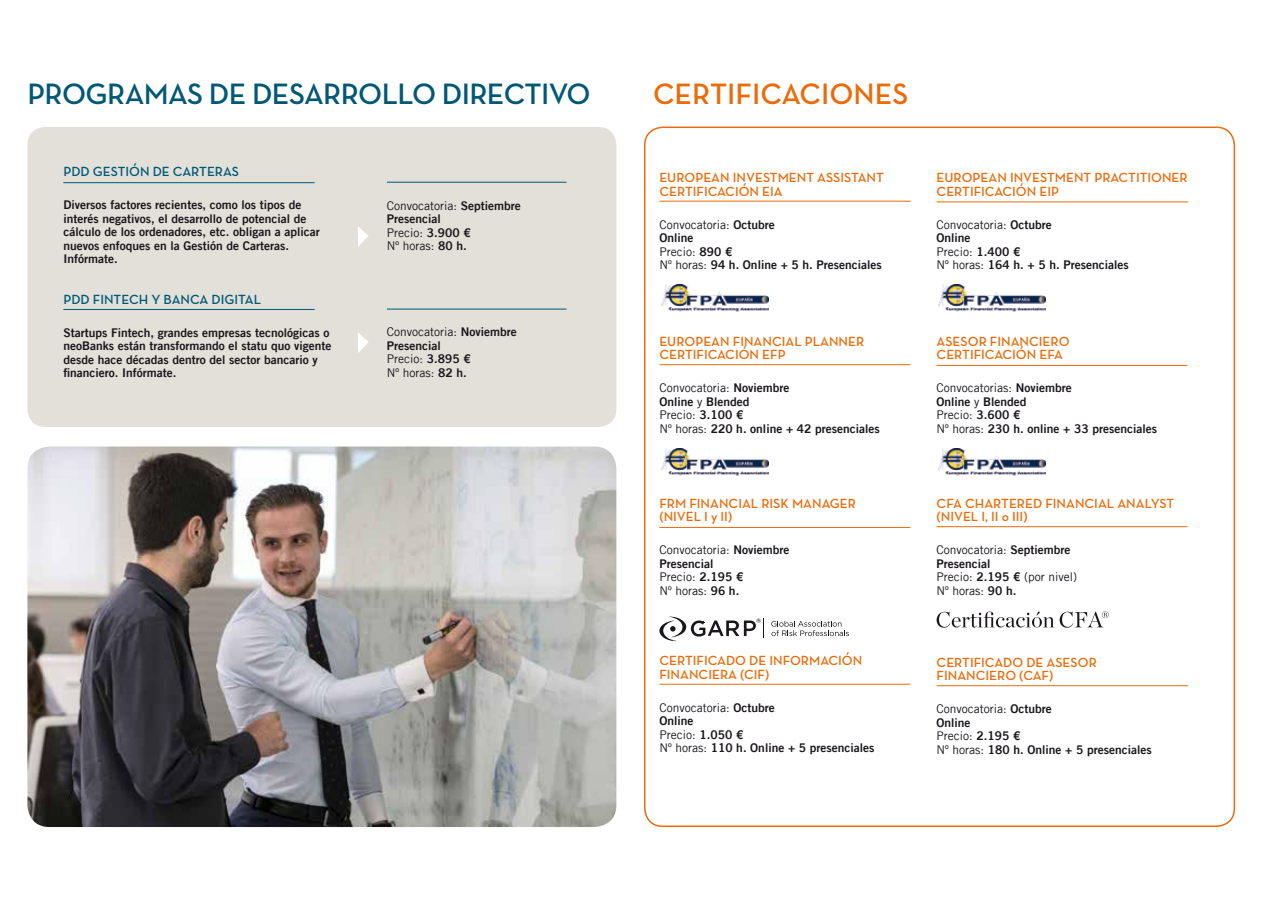
<style>
.page{position:relative;width:1263px;height:910px;background:#fff}
.page>*{position:absolute;margin:0;border:0;box-sizing:border-box;transform-origin:0 0}
.t1{font:600 30px "Neutra Text";letter-spacing:-.02em;color:#005875}
.t2{font:600 30px "Neutra Text";color:#eb6b09}
.t3{font:600 13.5px/13.5px "Neutra Text";color:#eb6b09}
.t4{font:600 13.5px "Neutra Text";color:#005875}
.t5{font:12px/13.5px "Trade Gothic LT Bold Two";color:#1a171c}
.t6{font:12px/13.5px "Trade Gothic LT";color:#1a171c}
.s1{font-family:"Trade Gothic LT Bold Two"}
.s2{font-family:"Trade Gothic LT"}
</style>
<div class="page">
<hr style="left:659px;top:201px;width:252px;height:1px;background:#eb6b09">
<img style="left:661px;top:285px;width:107px;height:27px">
<hr style="left:659px;top:364px;width:251px;height:1px;background:#eb6b09">
<img style="left:661px;top:448px;width:107px;height:28px">
<hr style="left:659px;top:527px;width:251px;height:1px;background:#eb6b09">
<svg style="left:771px;top:621px;width:78px;height:15px"></svg>
<svg style="left:659px;top:617px;width:105px;height:24px"></svg>
<hr style="left:659px;top:684px;width:251px;height:1px;background:#eb6b09">
<hr style="left:936px;top:202px;width:252px;height:1px;background:#eb6b09">
<img style="left:939px;top:285px;width:106px;height:27px">
<hr style="left:936px;top:365px;width:251px;height:1px;background:#eb6b09">
<img style="left:939px;top:448px;width:106px;height:28px">
<hr style="left:936px;top:526px;width:251px;height:1px;background:#eb6b09">
<svg style="left:936px;top:611px;width:118px;height:17px"></svg>
<svg style="left:1060px;top:611px;width:48px;height:17px"></svg>
<hr style="left:936px;top:685px;width:252px;height:1px;background:#eb6b09">
<div style="left:27px;top:127px;width:589px;height:300px;background:#e3e0d9;border-radius:18px"></div>
<hr style="left:63px;top:182px;width:252px;height:1px;background:#005875">
<hr style="left:63px;top:309px;width:252px;height:1px;background:#005875">
<hr style="left:387px;top:182px;width:179px;height:1px;background:#005875">
<hr style="left:387px;top:309px;width:179px;height:1px;background:#005875">
<img style="left:27px;top:446px;width:589px;height:381px">
<svg style="left:358px;top:226px;width:11px;height:21px"></svg>
<svg style="left:358px;top:333px;width:11px;height:20px"></svg>
<h1 class="t1" style="left:27px;top:75px;width:565px">PROGRAMAS DE DESARROLLO DIRECTIVO</h1>
<p class="t4" style="left:63px;top:163px;width:177px">PDD GESTIÓN DE CARTERAS</p>
<p class="t5" style="left:63px;top:198px;width:258px">Diversos factores recientes, como los tipos de interés negativos, el desarrollo de potencial de cálculo de los ordenadores, etc. obligan a aplicar nuevos enfoques en la Gestión de Carteras.<br>Infórmate.</p>
<p class="t4" style="left:63px;top:291px;width:199px">PDD FINTECH Y BANCA DIGITAL</p>
<p class="t5" style="left:63px;top:326px;width:269px">Startups Fintech, grandes empresas tecnológicas o neoBanks están transformando el statu quo vigente desde hace décadas dentro del sector bancario y financiero. Infórmate.</p>
<p class="t6" style="left:387px;top:198px;width:135px">Convocatoria: <span class="s1">Septiembre</span></p>
<p class="t5" style="left:387px;top:212px;width:55px">Presencial</p>
<p class="t6" style="left:387px;top:225px;width:85px">Precio: <span class="s1">3.900 €<br></span>Nº horas: <span class="s1">80 h.</span></p>
<p class="t6" style="left:387px;top:325px;width:131px">Convocatoria: <span class="s1">Noviembre</span></p>
<p class="t5" style="left:387px;top:339px;width:55px">Presencial</p>
<p class="t6" style="left:387px;top:352px;width:85px">Precio: <span class="s1">3.895 €<br></span>Nº horas: <span class="s1">82 h.</span></p>
<h1 class="t2" style="left:653px;top:76px;width:257px">CERTIFICACIONES</h1>
<p class="t3" style="left:659px;top:170px;width:226px">EUROPEAN INVESTMENT ASSISTANT<br>CERTIFICACIÓN EIA</p>
<p class="t6" style="left:659px;top:217px;width:117px">Convocatoria: <span class="s1">Octubre</span></p>
<p class="t5" style="left:659px;top:231px;width:36px">Online</p>
<p class="t6" style="left:659px;top:244px;width:74px">Precio: <span class="s1">890 €</span></p>
<p class="t5" style="left:659px;top:258px;width:224px"><span class="s2">Nº horas:</span> 94 h. Online + 5 h. Presenciales</p>
<p class="t3" style="left:659px;top:334px;width:206px">EUROPEAN FINANCIAL PLANNER<br>CERTIFICACIÓN EFP</p>
<p class="t6" style="left:659px;top:381px;width:131px">Convocatoria: <span class="s1">Noviembre</span></p>
<p class="t5" style="left:659px;top:394px;width:92px">Online <span class="s2">y</span> Blended</p>
<p class="t6" style="left:659px;top:408px;width:85px">Precio: <span class="s1">3.100 €</span></p>
<p class="t5" style="left:659px;top:421px;width:222px"><span class="s2">Nº horas:</span> 220 h. online + 42 presenciales</p>
<p class="t3" style="left:659px;top:496px;width:198px">FRM FINANCIAL RISK MANAGER (NIVEL I y II)</p>
<p class="t6" style="left:659px;top:543px;width:131px">Convocatoria: <span class="s1">Noviembre</span></p>
<p class="t5" style="left:659px;top:556px;width:55px">Presencial</p>
<p class="t6" style="left:659px;top:570px;width:85px">Precio: <span class="s1">2.195 €<br></span>Nº horas: <span class="s1">96 h.</span></p>
<p class="t3" style="left:659px;top:653px;width:204px">CERTIFICADO DE INFORMACIÓN<br>FINANCIERA (CIF)</p>
<p class="t6" style="left:659px;top:700px;width:117px">Convocatoria: <span class="s1">Octubre</span></p>
<p class="t5" style="left:659px;top:714px;width:36px">Online</p>
<p class="t6" style="left:659px;top:727px;width:85px">Precio: <span class="s1">1.050 €</span></p>
<p class="t5" style="left:659px;top:741px;width:217px"><span class="s2">Nº horas:</span> 110 h. Online + 5 presenciales</p>
<p class="t3" style="left:936px;top:170px;width:253px">EUROPEAN INVESTMENT PRACTITIONER<br>CERTIFICACIÓN EIP</p>
<p class="t6" style="left:936px;top:217px;width:117px">Convocatoria: <span class="s1">Octubre</span></p>
<p class="t5" style="left:936px;top:231px;width:36px">Online</p>
<p class="t6" style="left:936px;top:244px;width:85px">Precio: <span class="s1">1.400 €</span></p>
<p class="t5" style="left:936px;top:258px;width:194px"><span class="s2">Nº horas:</span> 164 h. + 5 h. Presenciales</p>
<p class="t3" style="left:936px;top:334px;width:134px">ASESOR FINANCIERO<br>CERTIFICACIÓN EFA</p>
<p class="t6" style="left:936px;top:381px;width:137px">Convocatorias: <span class="s1">Noviembre</span></p>
<p class="t5" style="left:936px;top:394px;width:92px">Online <span class="s2">y</span> Blended</p>
<p class="t6" style="left:936px;top:408px;width:85px">Precio: <span class="s1">3.600 €</span></p>
<p class="t5" style="left:936px;top:421px;width:222px"><span class="s2">Nº horas:</span> 230 h. online + 33 presenciales</p>
<p class="t3" style="left:936px;top:496px;width:239px">CFA CHARTERED FINANCIAL ANALYST (NIVEL I, II o III)</p>
<p class="t6" style="left:936px;top:543px;width:135px">Convocatoria: <span class="s1">Septiembre</span></p>
<p class="t5" style="left:936px;top:556px;width:55px">Presencial</p>
<p class="t6" style="left:936px;top:570px;width:142px">Precio: <span class="s1">2.195 €</span> (por nivel)<br>Nº horas: <span class="s1">90 h.</span></p>
<p class="t3" style="left:936px;top:655px;width:162px">CERTIFICADO DE ASESOR<br>FINANCIERO (CAF)</p>
<p class="t6" style="left:936px;top:702px;width:117px">Convocatoria: <span class="s1">Octubre</span></p>
<p class="t5" style="left:936px;top:715px;width:36px">Online</p>
<p class="t6" style="left:936px;top:729px;width:85px">Precio: <span class="s1">2.195 €</span></p>
<p class="t5" style="left:936px;top:742px;width:217px"><span class="s2">Nº horas:</span> 180 h. Online + 5 presenciales</p>
</div>
